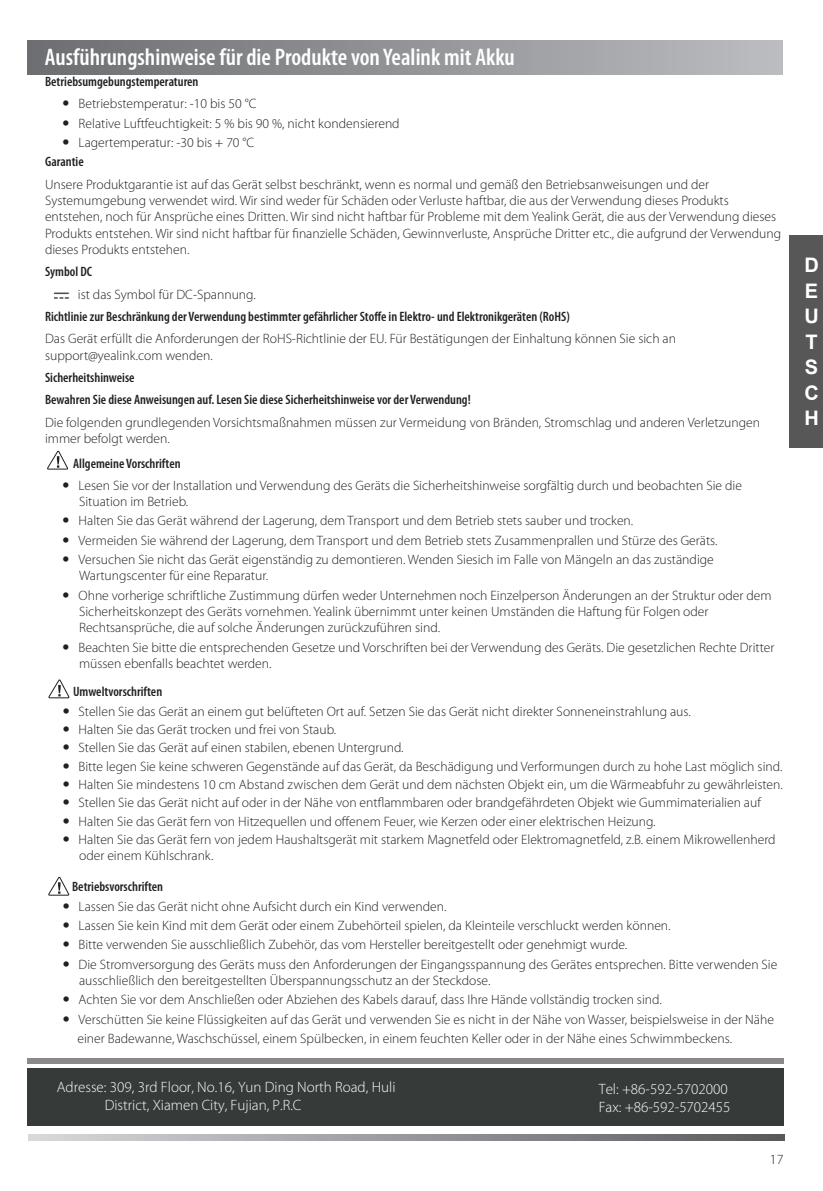
<style>
.page{position:relative;width:823px;height:1191px;background:#fff}
.page>*{position:absolute;margin:0;border:0;box-sizing:border-box;transform-origin:0 0}
.t1{font:600 condensed 24px "Myriad Pro";color:#fff}
.t2{font:700 20px/25.6px "Arial";color:#fff;text-align:justify}
.t3{font:300 15px/18px "Myriad Pro";color:#fff}
.t4{font:300 14px "Myriad Pro";color:#231f20}
.t5{font:300 13.6px/19.4px "Myriad Pro";color:#231f20}
.t6{font:600 condensed 13.6px/22.4px "Myriad Pro";color:#231f20}
</style>
<div class="page">
<svg style="left:28px;top:1134px;width:756px;height:6px"></svg>
<div style="left:789px;top:235px;width:33px;height:213px;background:#585757"></div>
<div style="left:27px;top:40px;width:755px;height:34px;background:linear-gradient(to right,#6b6d70,#bbbcc0)"></div>
<svg style="left:49px;top:679px;width:21px;height:20px"></svg>
<svg style="left:48px;top:876px;width:22px;height:20px"></svg>
<svg style="left:47px;top:450px;width:22px;height:20px"></svg>
<div style="left:27px;top:1068px;width:756px;height:58px;background:#363a39"></div>
<div style="left:27px;top:1058px;width:756px;height:6px;background:#8b8a8a"></div>
<img style="left:54px;top:292px;width:15px;height:7px">
<h1 class="t1" style="left:45px;top:44px;width:471px">Ausführungshinweise für die Produkte von Yealink mit Akku</h1>
<p class="t6" style="left:45px;top:71px;width:155px">Betriebsumgebungstemperaturen</p>
<p class="t5" style="left:79px;top:94px;width:322px">Betriebstemperatur: -10 bis 50 °C<br>Relative Luftfeuchtigkeit: 5 % bis 90 %, nicht kondensierend<br>Lagertemperatur: -30 bis + 70 °C</p>
<p class="t6" style="left:45px;top:151px;width:40px">Garantie</p>
<p class="t5" style="left:45px;top:176px;width:737px;line-height:16.4px">Unsere Produktgarantie ist auf das Gerät selbst beschränkt, wenn es normal und gemäß den Betriebsanweisungen und der Systemumgebung verwendet wird. Wir sind weder für Schäden oder Verluste haftbar, die aus der Verwendung dieses Produkts entstehen, noch für Ansprüche eines Dritten. Wir sind nicht haftbar für Probleme mit dem Yealink Gerät, die aus der Verwendung dieses Produkts entstehen. Wir sind nicht haftbar für finanzielle Schäden, Gewinnverluste, Ansprüche Dritter etc., die aufgrund der Verwendung dieses Produkts entstehen.</p>
<p class="t6" style="left:45px;top:261px;width:48px">Symbol DC</p>
<p class="t5" style="left:78px;top:285px;width:179px">ist das Symbol für DC-Spannung.</p>
<p class="t6" style="left:45px;top:305px;width:526px">Richtlinie zur Beschränkung der Verwendung bestimmter gefährlicher Stoffe in Elektro- und Elektronikgeräten (RoHS)</p>
<p class="t5" style="left:45px;top:331px;width:632px;line-height:16.4px">Das Gerät erfüllt die Anforderungen der RoHS-Richtlinie der EU. Für Bestätigungen der Einhaltung können Sie sich an support@yealink.com wenden.</p>
<p class="t6" style="left:45px;top:366px;width:427px">Sicherheitshinweise<br>Bewahren Sie diese Anweisungen auf. Lesen Sie diese Sicherheitshinweise vor der Verwendung!</p>
<p class="t5" style="left:45px;top:414px;width:716px;line-height:16.4px">Die folgenden grundlegenden Vorsichtsmaßnahmen müssen zur Vermeidung von Bränden, Stromschlag und anderen Verletzungen immer befolgt werden.</p>
<p class="t6" style="left:73px;top:453px;width:109px">Allgemeine Vorschriften</p>
<p class="t5" style="left:79px;top:477px;width:664px;line-height:16.4px">Lesen Sie vor der Installation und Verwendung des Geräts die Sicherheitshinweise sorgfältig durch und beobachten Sie die<br>Situation im Betrieb.</p>
<p class="t5" style="left:79px;top:511px;width:640px">Halten Sie das Gerät während der Lagerung, dem Transport und dem Betrieb stets sauber und trocken.<br>Vermeiden Sie während der Lagerung, dem Transport und dem Betrieb stets Zusammenprallen und Stürze des Geräts.<br>Versuchen Sie nicht das Gerät eigenständig zu demontieren. Wenden Siesich im Falle von Mängeln an das zuständige</p>
<p class="t5" style="left:79px;top:566px;width:694px">Wartungscenter für eine Reparatur.<br>Ohne vorherige schriftliche Zustimmung dürfen weder Unternehmen noch Einzelperson Änderungen an der Struktur oder dem</p>
<p class="t5" style="left:79px;top:603px;width:630px;line-height:16.4px">Sicherheitskonzept des Geräts vornehmen. Yealink übernimmt unter keinen Umständen die Haftung für Folgen oder<br>Rechtsansprüche, die auf solche Änderungen zurückzuführen sind.</p>
<p class="t5" style="left:79px;top:639px;width:697px;line-height:16.4px">Beachten Sie bitte die entsprechenden Gesetze und Vorschriften bei der Verwendung des Geräts. Die gesetzlichen Rechte Dritter müssen ebenfalls beachtet werden.</p>
<p class="t6" style="left:73px;top:680px;width:91px">Umweltvorschriften</p>
<p class="t5" style="left:79px;top:702px;width:705px;line-height:18.4px">Stellen Sie das Gerät an einem gut belüfteten Ort auf. Setzen Sie das Gerät nicht direkter Sonneneinstrahlung aus.<br>Halten Sie das Gerät trocken und frei von Staub.<br>Stellen Sie das Gerät auf einen stabilen, ebenen Untergrund.<br>Bitte legen Sie keine schweren Gegenstände auf das Gerät, da Beschädigung und Verformungen durch zu hohe Last möglich sind.<br>Halten Sie mindestens 10 cm Abstand zwischen dem Gerät und dem nächsten Objekt ein, um die Wärmeabfuhr zu gewährleisten.<br>Stellen Sie das Gerät nicht auf oder in der Nähe von entflammbaren oder brandgefährdeten Objekt wie Gummimaterialien auf Halten Sie das Gerät fern von Hitzequellen und offenem Feuer, wie Kerzen oder einer elektrischen Heizung.<br>Halten Sie das Gerät fern von jedem Haushaltsgerät mit starkem Magnetfeld oder Elektromagnetfeld, z.B. einem Mikrowellenherd</p>
<p class="t5" style="left:79px;top:846px;width:136px">oder einem Kühlschrank.</p>
<p class="t6" style="left:72px;top:876px;width:92px">Betriebsvorschriften</p>
<p class="t5" style="left:78px;top:896px;width:700px">Lassen Sie das Gerät nicht ohne Aufsicht durch ein Kind verwenden.<br>Lassen Sie kein Kind mit dem Gerät oder einem Zubehörteil spielen, da Kleinteile verschluckt werden können.<br>Bitte verwenden Sie ausschließlich Zubehör, das vom Hersteller bereitgestellt oder genehmigt wurde.<br>Die Stromversorgung des Geräts muss den Anforderungen der Eingangsspannung des Gerätes entsprechen. Bitte verwenden Sie</p>
<p class="t5" style="left:77px;top:971px;width:697px">ausschließlich den bereitgestellten Überspannungsschutz an der Steckdose.<br>Achten Sie vor dem Anschließen oder Abziehen des Kabels darauf, dass Ihre Hände vollständig trocken sind.<br>Verschütten Sie keine Flüssigkeiten auf das Gerät und verwenden Sie es nicht in der Nähe von Wasser, beispielsweise in der Nähe einer Badewanne, Waschschüssel, einem Spülbecken, in einem feuchten Keller oder in der Nähe eines Schwimmbeckens.</p>
<p class="t3" style="left:105px;top:1078px;width:292px;text-indent:-48px">Adresse: 309, 3rd Floor, No.16, Yun Ding North Road, Huli<br>District, Xiamen City, Fujian, P.R.C</p>
<p class="t3" style="left:598px;top:1080px;width:133px">Tel: +86-592-5702000<br>Fax: +86-592-5702455</p>
<p class="t4" style="left:769px;top:1152px;width:15px">17</p>
<h2 class="t2" style="left:804px;top:252px;width:15px">D E U T S C H</h2>
</div>
